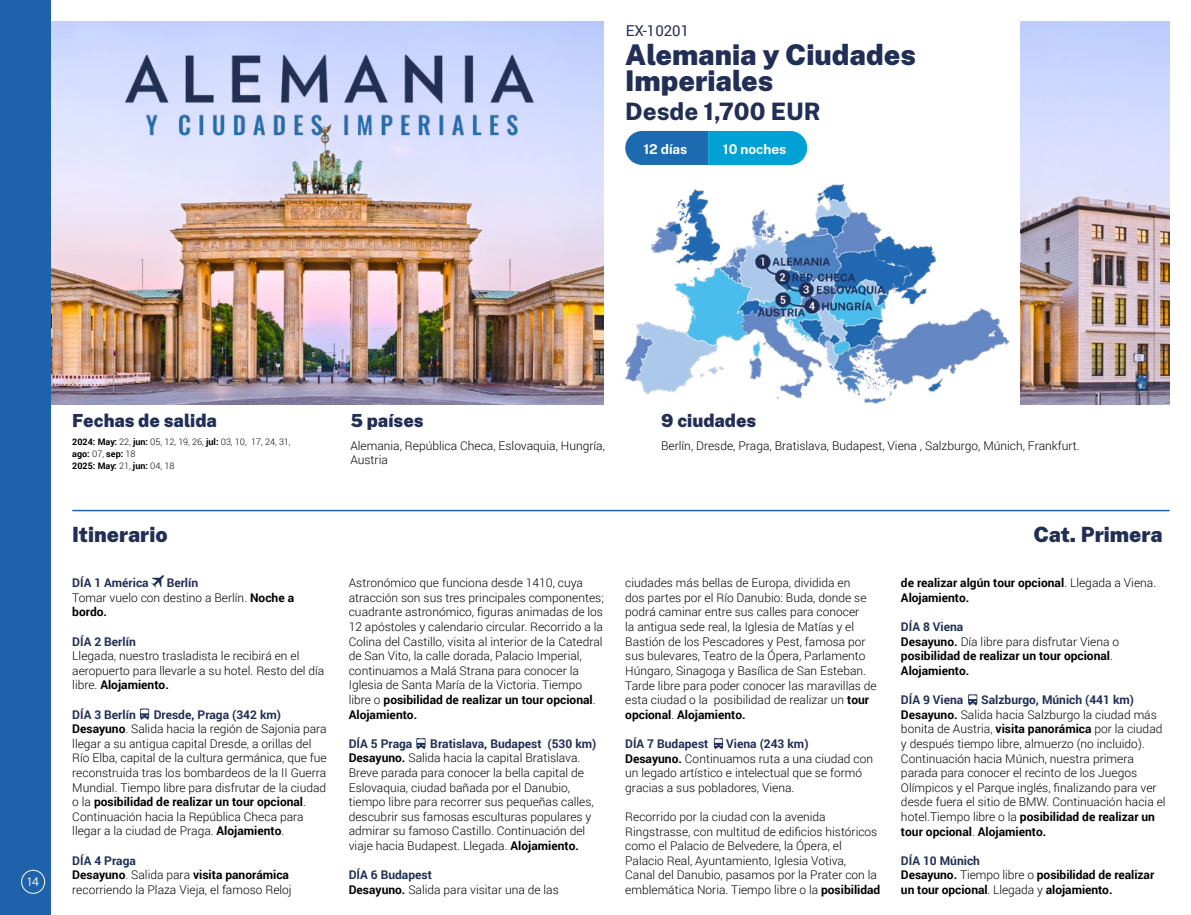
<style>
.page{position:relative;width:1191px;height:915px;background:#fff}
.page>*{position:absolute;margin:0;border:0;box-sizing:border-box;transform-origin:0 0}
.t1{font:900 28.5px/25.5px "Public Sans";color:#212e55}
.t2{font:800 24px "Public Sans";color:#212e55}
.t3{font:900 21px "Public Sans";color:#212e55}
.t4{font:900 18px "Public Sans";color:#212e55}
.t5{font:15px "Roboto";color:#212e55}
.t6{font:700 13.5px "Public Sans";color:#fff}
.t7{font:300 12px/14.5px "Roboto";color:#000}
.t8{font:700 12px/14.5px "Roboto";color:#000}
.t9{font:700 12px "Roboto";color:#212e55}
.t10{font:300 12px "Public Sans";color:#fff}
.t11{font:300 9px/12px "Roboto";color:#000}
.s1{font-weight:700}
.s2{font-weight:700;color:#212e55}
.s3{font-weight:300}
.s4{color:#212e55}
</style>
<div class="page">
<div style="left:0;top:0;width:51px;height:914px;background:#1d62aa"></div>
<div style="left:21px;top:869px;width:24px;height:24px;border:1px solid #fff;border-radius:50%"></div>
<img style="left:51px;top:21px;width:552px;height:383px">
<img style="left:123px;top:50px;width:416px;height:88px">
<img style="left:1020px;top:21px;width:149px;height:383px">
<svg style="left:625px;top:131px;width:182px;height:17px"></svg>
<svg style="left:151px;top:575px;width:13px;height:13px"></svg>
<hr style="left:72px;top:509px;width:1097px;height:2px;background:#1d62aa">
<svg style="left:140px;top:708px;width:9px;height:11px"></svg>
<svg style="left:416px;top:738px;width:9px;height:10px"></svg>
<svg style="left:714px;top:738px;width:9px;height:10px"></svg>
<svg style="left:968px;top:694px;width:9px;height:11px"></svg>
<img style="left:596px;top:148px;width:428px;height:257px">
<p class="t5" style="left:625px;top:20px;width:65px">EX-10201</p>
<h1 class="t1" style="left:625px;top:41px;width:292px">Alemania y Ciudades<br>Imperiales</h1>
<h2 class="t2" style="left:625px;top:95px;width:197px">Desde 1,700 EUR</h2>
<p class="t6" style="left:643px;top:140px;width:45px">12 días</p>
<p class="t6" style="left:723px;top:140px;width:65px">10 noches</p>
<p class="t10" style="left:27px;top:873px;width:14px">14</p>
<h3 class="t4" style="left:72px;top:408px;width:146px">Fechas de salida</h3>
<h3 class="t4" style="left:350px;top:408px;width:75px">5 países</h3>
<p class="t7" style="left:350px;top:438px;width:256px">Alemania, República Checa, Eslovaquia, Hungría,<br>Austria</p>
<p class="t11" style="left:72px;top:435px;width:220px"><span class="s1">2024: May:</span> 22, <span class="s1">jun:</span> 05, 12, 19, 26, <span class="s1">jul:</span> 03, 10, 17, 24, 31, <span class="s1">ago:</span> 07, <span class="s1">sep:</span> 18<br><span class="s1">2025: May:</span> 21, <span class="s1">jun:</span> 04, 18</p>
<h3 class="t4" style="left:661px;top:408px;width:97px">9 ciudades</h3>
<p class="t7" style="left:661px;top:437px;width:420px">Berlín, Dresde, Praga, Bratislava, Budapest, Viena , Salzburgo, Múnich, Frankfurt.</p>
<h3 class="t3" style="left:72px;top:520px;width:97px">Itinerario</h3>
<h3 class="t3" style="left:1033px;top:520px;width:131px">Cat. Primera</h3>
<p class="t9" style="left:72px;top:574px;width:78px">DÍA 1 América</p>
<p class="t7" style="left:72px;top:575px;width:223px;text-indent:94px"><span class="s2">Berlín<br></span>Tomar vuelo con destino a Berlín. <span class="s1">Noche a bordo.</span></p>
<p class="t9" style="left:72px;top:632px;width:65px">DÍA 2 Berlín</p>
<p class="t7" style="left:72px;top:648px;width:253px">Llegada, nuestro trasladista le recibirá en el aeropuerto para llevarle a su hotel. Resto del día libre. <span class="s1">Alojamiento.</span></p>
<p class="t9" style="left:72px;top:705px;width:65px">DÍA 3 Berlín</p>
<p class="t7" style="left:72px;top:706px;width:256px;text-indent:81px"><span class="s2">Dresde, Praga (342 km)<br></span><span class="s1">Desayuno</span>. Salida hacia la región de Sajonia para llegar a su antigua capital Dresde, a orillas del Río Elba, capital de la cultura germánica, que fue reconstruida tras los bombardeos de la II Guerra Mundial. Tiempo libre para disfrutar de la ciudad o la <span class="s1">posibilidad de realizar un tour opcional</span>.<br>Continuación hacia la República Checa para llegar a la ciudad de Praga. <span class="s1">Alojamiento</span>.</p>
<p class="t7" style="left:72px;top:852px;width:221px"><span class="s2">DÍA 4 Praga<br></span><span class="s1">Desayuno</span>. Salida para <span class="s1">visita panorámica </span>recorriendo la Plaza Vieja, el famoso Reloj</p>
<p class="t7" style="left:349px;top:575px;width:257px">Astronómico que funciona desde 1410, cuya atracción son sus tres principales componentes; cuadrante astronómico, figuras animadas de los 12 apóstoles y calendario circular. Recorrido a la Colina del Castillo, visita al interior de la Catedral de San Vito, la calle dorada, Palacio Imperial, continuamos a Malá Strana para conocer la Iglesia de Santa María de la Victoria. Tiempo libre o <span class="s1">posibilidad de realizar un tour opcional</span>.<br><span class="s1">Alojamiento.</span></p>
<p class="t9" style="left:349px;top:734px;width:65px">DÍA 5 Praga</p>
<p class="t7" style="left:349px;top:735px;width:249px;text-indent:82px"><span class="s2">Bratislava, Budapest (530 km)<br></span><span class="s1">Desayuno.</span> Salida hacia la capital Bratislava.<br>Breve parada para conocer la bella capital de Eslovaquia, ciudad bañada por el Danubio, tiempo libre para recorrer sus pequeñas calles, descubrir sus famosas esculturas populares y admirar su famoso Castillo. Continuación del viaje hacia Budapest. Llegada. <span class="s1">Alojamiento.</span></p>
<p class="t7" style="left:349px;top:867px;width:212px"><span class="s2">DÍA 6 Budapest<br></span><span class="s1">Desayuno.</span> Salida para visitar una de las</p>
<p class="t7" style="left:625px;top:575px;width:253px">ciudades más bellas de Europa, dividida en<br>dos partes por el Río Danubio: Buda, donde se podrá caminar entre sus calles para conocer<br>la antigua sede real, la Iglesia de Matías y el Bastión de los Pescadores y Pest, famosa por sus bulevares, Teatro de la Ópera, Parlamento Húngaro, Sinagoga y Basílica de San Esteban.<br>Tarde libre para poder conocer las maravillas de esta ciudad o la posibilidad de realizar un <span class="s1">tour opcional</span>. <span class="s1">Alojamiento.</span></p>
<p class="t9" style="left:625px;top:735px;width:85px">DÍA 7 Budapest</p>
<p class="t7" style="left:625px;top:735px;width:249px;text-indent:101px"><span class="s2">Viena (243 km)<br></span><span class="s1">Desayuno.</span> Continuamos ruta a una ciudad con un legado artístico e intelectual que se formó gracias a sus pobladores, Viena.</p>
<p class="t7" style="left:625px;top:808px;width:257px">Recorrido por la ciudad con la avenida Ringstrasse, con multitud de edificios históricos como el Palacio de Belvedere, la Ópera, el Palacio Real, Ayuntamiento, Iglesia Votiva,<br>Canal del Danubio, pasamos por la Prater con la emblemática Noria. Tiempo libre o la <span class="s1">posibilidad</span></p>
<p class="t8" style="left:901px;top:575px;width:257px">de realizar algún tour opcional<span class="s3">. Llegada a Viena.<br></span>Alojamiento.</p>
<p class="t8" style="left:901px;top:619px;width:220px"><span class="s4">DÍA 8 Viena<br></span>Desayuno. <span class="s3">Día libre para disfrutar Viena o </span>posibilidad de realizar un tour opcional<span class="s3">.<br></span>Alojamiento.</p>
<p class="t9" style="left:901px;top:691px;width:64px">DÍA 9 Viena</p>
<p class="t7" style="left:901px;top:692px;width:266px;text-indent:80px"><span class="s2">Salzburgo, Múnich (441 km)<br></span><span class="s1">Desayuno.</span> Salida hacia Salzburgo la ciudad más bonita de Austria, <span class="s1">visita panorámica</span> por la ciudad y después tiempo libre, almuerzo (no incluido).<br>Continuación hacia Múnich, nuestra primera parada para conocer el recinto de los Juegos Olímpicos y el Parque inglés, finalizando para ver desde fuera el sitio de BMW. Continuación hacia el hotel.Tiempo libre o la <span class="s1">posibilidad de realizar un tour opcional</span>. <span class="s1">Alojamiento.</span></p>
<p class="t8" style="left:901px;top:852px;width:255px"><span class="s4">DÍA 10 Múnich<br></span>Desayuno. <span class="s3">Tiempo libre o</span> posibilidad de realizar un tour opcional<span class="s3">. Llegada y</span> alojamiento.</p>
</div>
